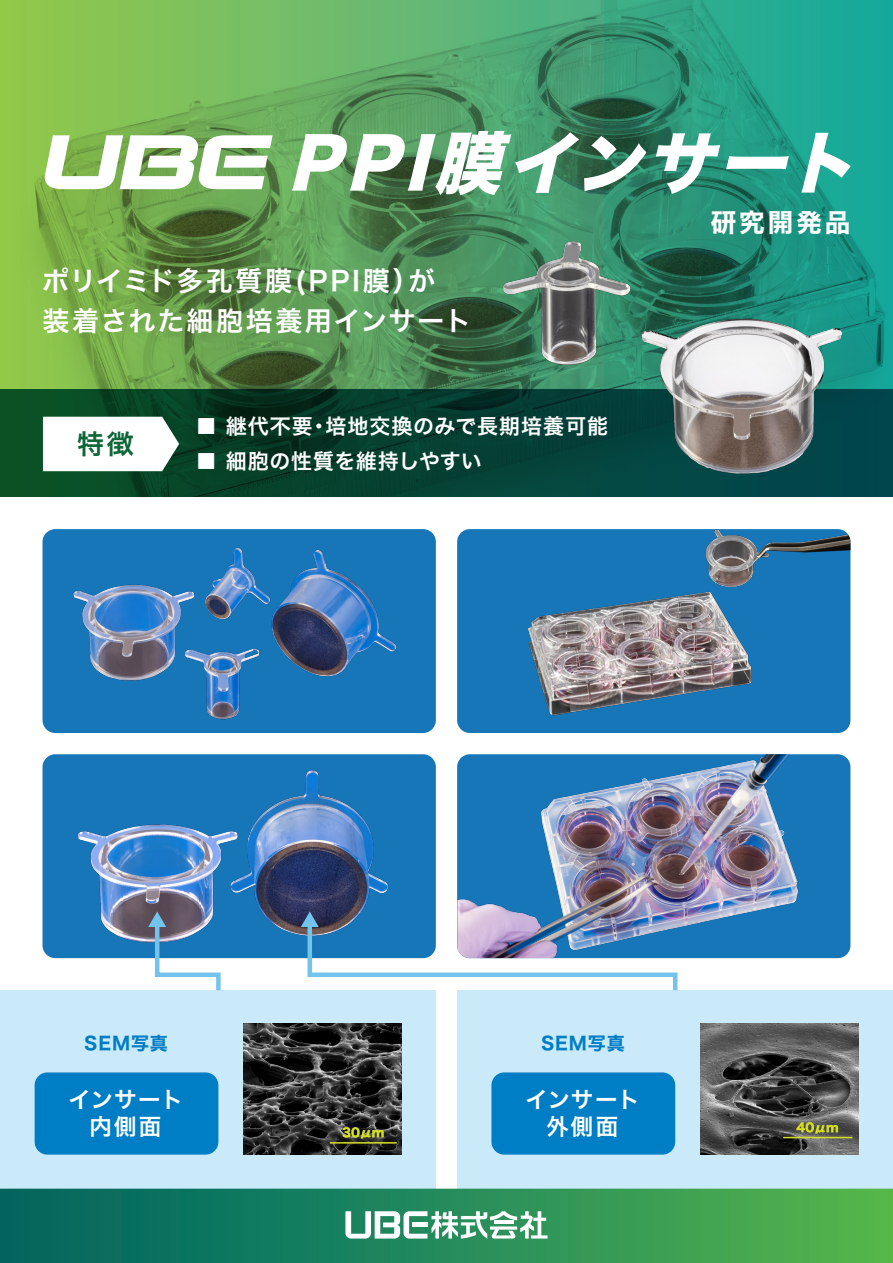
<style>
.page{position:relative;width:893px;height:1263px;background:#fff}
.page>*{position:absolute;margin:0;border:0;box-sizing:border-box;transform-origin:0 0}
.t1{font:italic 67.95px "Hira Kaku Std W8";color:#fff}
.t2{font:27px/40.5px "Hira Kaku Std W6";letter-spacing:.07em;color:#fff}
.t3{font:27px "Hira Kaku Std W6";color:#0c6638}
.t4{font:25.5px "Hira Kaku Std W7";letter-spacing:.12em;color:#fff}
.t5{font:22.5px/27px "Hira Kaku Std W6";letter-spacing:.05em;color:#fff;text-align:center}
.t6{font:21px "Hira Kaku Std W6";letter-spacing:.05em;color:#fff}
.t7{font:21px "Hira Kaku Std W6";letter-spacing:.02em;color:#fff}
.t8{font:18px "Hira Kaku Std W7";letter-spacing:.05em;color:#007ec5}
.t9{font:12px "Hira Kaku Std W7";letter-spacing:-.01em;color:#d6df21}
</style>
<div class="page">
<svg style="left:0;top:0;width:893px;height:389px;background:#519e61"></svg>
<svg style="left:0;top:389px;width:560px;height:108px;background:#063f2a"></svg>
<svg style="left:43px;top:417px;width:136px;height:54px"></svg>
<div style="left:1px;top:990px;width:435px;height:199px;background:#cae9f9"></div>
<div style="left:457px;top:990px;width:436px;height:199px;background:#cae9f9"></div>
<svg style="left:0;top:1189px;width:893px;height:74px;background:#278b58"></svg>
<svg style="left:345px;top:1211px;width:203px;height:28px"></svg>
<div style="left:35px;top:1072px;width:183px;height:82px;background:#007ec5;border-radius:13px"></div>
<div style="left:491px;top:1072px;width:184px;height:82px;background:#007ec5;border-radius:13px"></div>
<svg style="left:44px;top:135px;width:229px;height:54px"></svg>
<img style="left:43px;top:529px;width:392px;height:204px">
<img style="left:457px;top:529px;width:393px;height:204px">
<img style="left:43px;top:754px;width:393px;height:204px">
<img style="left:457px;top:754px;width:393px;height:204px">
<img style="left:301px;top:911px;width:379px;height:80px">
<svg style="left:148px;top:911px;width:75px;height:80px"></svg>
<img style="left:560px;top:268px;width:333px;height:229px">
<img style="left:504px;top:241px;width:125px;height:124px">
<img style="left:244px;top:1024px;width:157px;height:130px">
<hr style="left:330px;top:1142px;width:67px;height:1px;background:#d6df21">
<img style="left:701px;top:1024px;width:157px;height:130px">
<hr style="left:783px;top:1137px;width:69px;height:1px;background:#d6df21">
<h1 class="t1" style="left:288px;top:125px;width:594px">PPI膜インサート</h1>
<p class="t4" style="left:711px;top:203px;width:141px">研究開発品</p>
<p class="t2" style="left:42px;top:261px;width:431px">ポリイミド多孔質膜(PPI膜）が<br>装着された細胞培養用インサート</p>
<p class="t3" style="left:77px;top:423px;width:58px">特徴</p>
<p class="t6" style="left:196px;top:410px;width:414px">■ 継代不要・培地交換のみで長期培養可能</p>
<p class="t7" style="left:196px;top:445px;width:287px">■ 細胞の性質を維持しやすい</p>
<p class="t8" style="left:84px;top:1029px;width:85px">SEM写真</p>
<p class="t8" style="left:541px;top:1029px;width:85px">SEM写真</p>
<p class="t5" style="left:69px;top:1087px;width:116px">インサート内側面</p>
<p class="t5" style="left:525px;top:1087px;width:116px">インサート</p>
<p class="t9" style="left:342px;top:1123px;width:44px">30μm</p>
<p class="t5" style="left:546px;top:1114px;width:73px">外側面</p>
<p class="t9" style="left:796px;top:1118px;width:44px">40μm</p>
</div>
